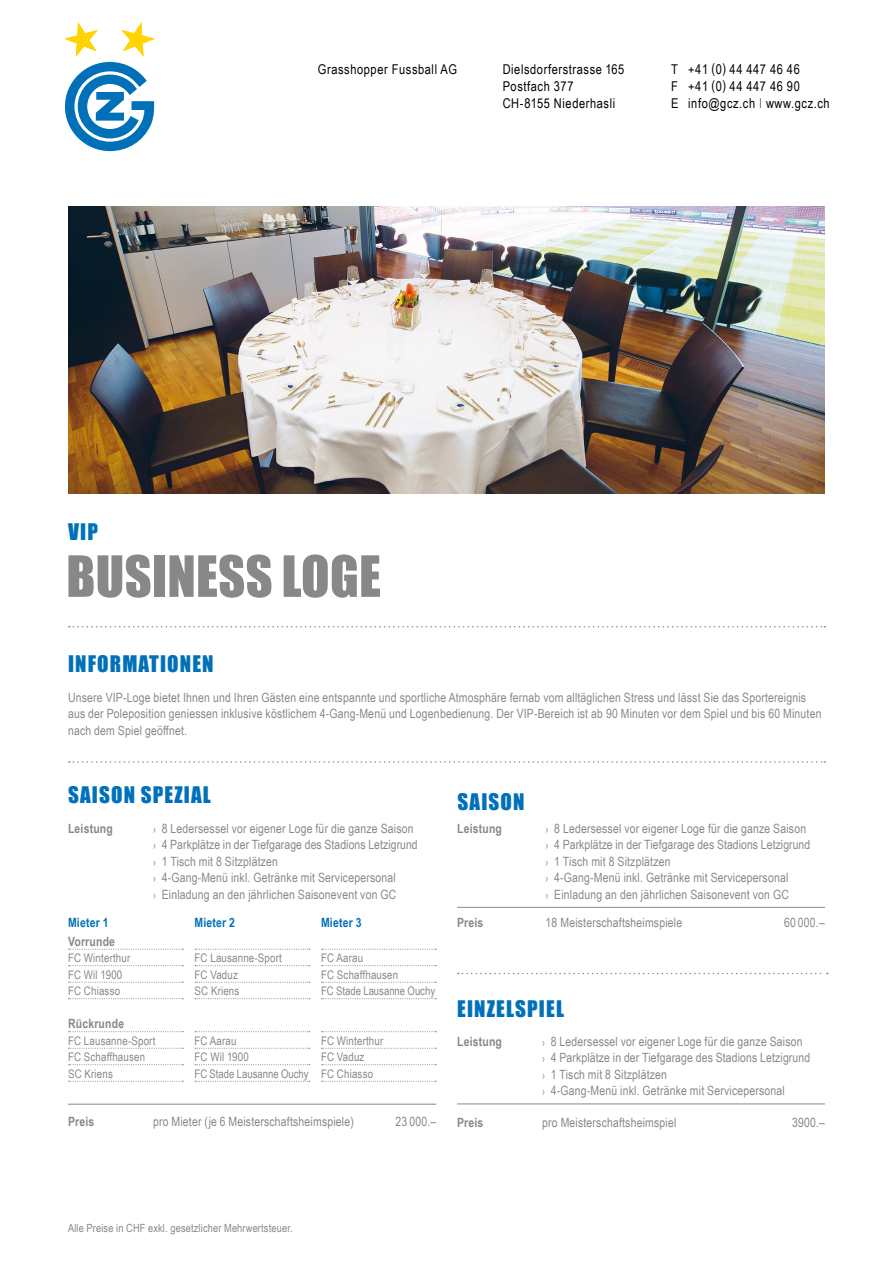
<style>
.page{position:relative;width:893px;height:1263px;background:#fff}
.page>*{position:absolute;margin:0;border:0;box-sizing:border-box;transform-origin:0 0}
.t1{font:52.5px "Impact";letter-spacing:.005em;color:#87888a}
.t2{font:21px "Impact";letter-spacing:.055em;color:#0071b9}
.t3{font:13.5px/17.2px "Arial Narrow";letter-spacing:.045em;color:#000}
.t4{font:12.75px/16.5px "Arial Narrow";letter-spacing:.015em;color:#87888a}
.t5{font:700 12.75px "Arial Narrow";letter-spacing:.015em;color:#87888a}
.t6{font:700 12.75px "Arial Narrow";letter-spacing:.015em;color:#0071b9}
.t7{font:11.85px/16.5px "Arial Narrow";letter-spacing:.015em;color:#87888a}
.t8{font:11.25px "Arial Narrow";letter-spacing:.015em;color:#87888a}
.s1{font-size:10.5px}
</style>
<div class="page">
<svg style="left:64px;top:22px;width:91px;height:130px"></svg>
<hr style="left:457px;top:1104px;width:368px;height:1px;background:#87888a">
<hr style="left:457px;top:907px;width:368px;height:1px;background:#87888a">
<svg style="left:69px;top:626px;width:756px;height:1px"></svg>
<svg style="left:69px;top:761px;width:756px;height:2px"></svg>
<svg style="left:458px;top:973px;width:370px;height:1px"></svg>
<img style="left:68px;top:206px;width:757px;height:288px">
<svg style="left:69px;top:949px;width:114px;height:1px"></svg>
<svg style="left:69px;top:965px;width:114px;height:1px"></svg>
<svg style="left:69px;top:982px;width:114px;height:1px"></svg>
<svg style="left:69px;top:998px;width:114px;height:1px"></svg>
<svg style="left:69px;top:1031px;width:114px;height:1px"></svg>
<svg style="left:69px;top:1048px;width:114px;height:1px"></svg>
<svg style="left:69px;top:1064px;width:114px;height:1px"></svg>
<svg style="left:69px;top:1081px;width:114px;height:1px"></svg>
<svg style="left:195px;top:949px;width:115px;height:1px"></svg>
<svg style="left:195px;top:965px;width:115px;height:1px"></svg>
<svg style="left:195px;top:982px;width:115px;height:1px"></svg>
<svg style="left:195px;top:998px;width:115px;height:1px"></svg>
<svg style="left:195px;top:1031px;width:115px;height:1px"></svg>
<svg style="left:195px;top:1048px;width:115px;height:1px"></svg>
<svg style="left:195px;top:1064px;width:115px;height:1px"></svg>
<svg style="left:195px;top:1081px;width:115px;height:1px"></svg>
<svg style="left:322px;top:949px;width:114px;height:1px"></svg>
<svg style="left:322px;top:965px;width:114px;height:1px"></svg>
<svg style="left:322px;top:982px;width:114px;height:1px"></svg>
<svg style="left:322px;top:998px;width:114px;height:1px"></svg>
<svg style="left:322px;top:1031px;width:114px;height:1px"></svg>
<svg style="left:322px;top:1048px;width:114px;height:1px"></svg>
<svg style="left:322px;top:1064px;width:114px;height:1px"></svg>
<svg style="left:322px;top:1081px;width:114px;height:1px"></svg>
<hr style="left:68px;top:1104px;width:368px;height:1px;background:#87888a">
<h2 class="t2" style="left:68px;top:515px;width:31px">VIP</h2>
<p class="t3" style="left:318px;top:60px;width:141px">Grasshopper Fussball AG</p>
<p class="t3" style="left:503px;top:60px;width:123px">Dielsdorferstrasse 165<br>Postfach 377<br>CH-8155 Niederhasli</p>
<p class="t3" style="left:671px;top:60px;width:160px">T +41 (0) 44 447 46 46<br>F +41 (0) 44 447 46 90<br>E info@gcz.ch I www.gcz.ch</p>
<h1 class="t1" style="left:66px;top:535px;width:316px">BUSINESS LOGE</h1>
<h2 class="t2" style="left:68px;top:647px;width:147px">INFORMATIONEN</h2>
<p class="t4" style="left:68px;top:689px;width:755px">Unsere VIP-Loge bietet Ihnen und Ihren Gästen eine entspannte und sportliche Atmosphäre fernab vom alltäglichen Stress und lässt Sie das Sportereignis aus der Poleposition geniessen inklusive köstlichem 4-Gang-Menü und Logenbedienung. Der VIP-Bereich ist ab 90 Minuten vor dem Spiel und bis 60 Minuten nach dem Spiel geöffnet.</p>
<h2 class="t2" style="left:68px;top:778px;width:144px">SAISON SPEZIAL</h2>
<p class="t5" style="left:68px;top:821px;width:46px">Leistung</p>
<p class="t4" style="left:153px;top:819px;width:266px"><span class="s1">›</span> 8 Ledersessel vor eigener Loge für die ganze Saison <span class="s1">›</span> 4 Parkplätze in der Tiefgarage des Stadions Letzigrund <span class="s1">›</span> 1 Tisch mit 8 Sitzplätzen<br><span class="s1">›</span> 4-Gang-Menü inkl. Getränke mit Servicepersonal<br><span class="s1">›</span> Einladung an den jährlichen Saisonevent von GC</p>
<p class="t6" style="left:68px;top:915px;width:42px">Mieter 1</p>
<p class="t5" style="left:68px;top:933px;width:49px">Vorrunde</p>
<p class="t7" style="left:68px;top:949px;width:64px">FC Winterthur<br>FC Wil 1900<br>FC Chiasso</p>
<p class="t5" style="left:68px;top:1016px;width:58px">Rückrunde</p>
<p class="t7" style="left:68px;top:1032px;width:89px">FC Lausanne-Sport<br>FC Schaffhausen<br>SC Kriens</p>
<p class="t6" style="left:195px;top:915px;width:42px">Mieter 2</p>
<p class="t7" style="left:195px;top:949px;width:89px">FC Lausanne-Sport<br>FC Vaduz<br>SC Kriens</p>
<p class="t7" style="left:195px;top:1032px;width:116px">FC Aarau<br>FC Wil 1900<br>FC Stade Lausanne Ouchy</p>
<p class="t6" style="left:321px;top:915px;width:42px">Mieter 3</p>
<p class="t7" style="left:321px;top:949px;width:116px">FC Aarau<br>FC Schaffhausen<br>FC Stade Lausanne Ouchy</p>
<p class="t7" style="left:321px;top:1032px;width:64px">FC Winterthur<br>FC Vaduz<br>FC Chiasso</p>
<p class="t5" style="left:68px;top:1114px;width:28px">Preis</p>
<p class="t4" style="left:153px;top:1113px;width:202px">pro Mieter (je 6 Meisterschaftsheimspiele)</p>
<p class="t4" style="left:396px;top:1113px;width:42px">23 000.–</p>
<h2 class="t2" style="left:458px;top:785px;width:69px">SAISON</h2>
<p class="t5" style="left:457px;top:821px;width:46px">Leistung</p>
<p class="t4" style="left:546px;top:819px;width:266px"><span class="s1">›</span> 8 Ledersessel vor eigener Loge für die ganze Saison <span class="s1">›</span> 4 Parkplätze in der Tiefgarage des Stadions Letzigrund <span class="s1">›</span> 1 Tisch mit 8 Sitzplätzen<br><span class="s1">›</span> 4-Gang-Menü inkl. Getränke mit Servicepersonal<br><span class="s1">›</span> Einladung an den jährlichen Saisonevent von GC</p>
<p class="t5" style="left:457px;top:915px;width:28px">Preis</p>
<p class="t4" style="left:546px;top:914px;width:138px">18 Meisterschaftsheimspiele</p>
<p class="t4" style="left:784px;top:914px;width:42px">60 000.–</p>
<h2 class="t2" style="left:457px;top:992px;width:108px">EINZELSPIEL</h2>
<p class="t5" style="left:457px;top:1034px;width:46px">Leistung</p>
<p class="t4" style="left:542px;top:1032px;width:270px"><span class="s1">›</span> 8 Ledersessel vor eigener Loge für die ganze Saison<br><span class="s1">›</span> 4 Parkplätze in der Tiefgarage des Stadions Letzigrund <span class="s1">›</span> 1 Tisch mit 8 Sitzplätzen<br><span class="s1">›</span> 4-Gang-Menü inkl. Getränke mit Servicepersonal</p>
<p class="t5" style="left:457px;top:1115px;width:28px">Preis</p>
<p class="t4" style="left:542px;top:1113px;width:136px">pro Meisterschaftsheimspiel</p>
<p class="t4" style="left:792px;top:1113px;width:34px">3900.–</p>
<p class="t8" style="left:68px;top:1220px;width:226px">Alle Preise in CHF exkl. gesetzlicher Mehrwertsteuer.</p>
</div>
